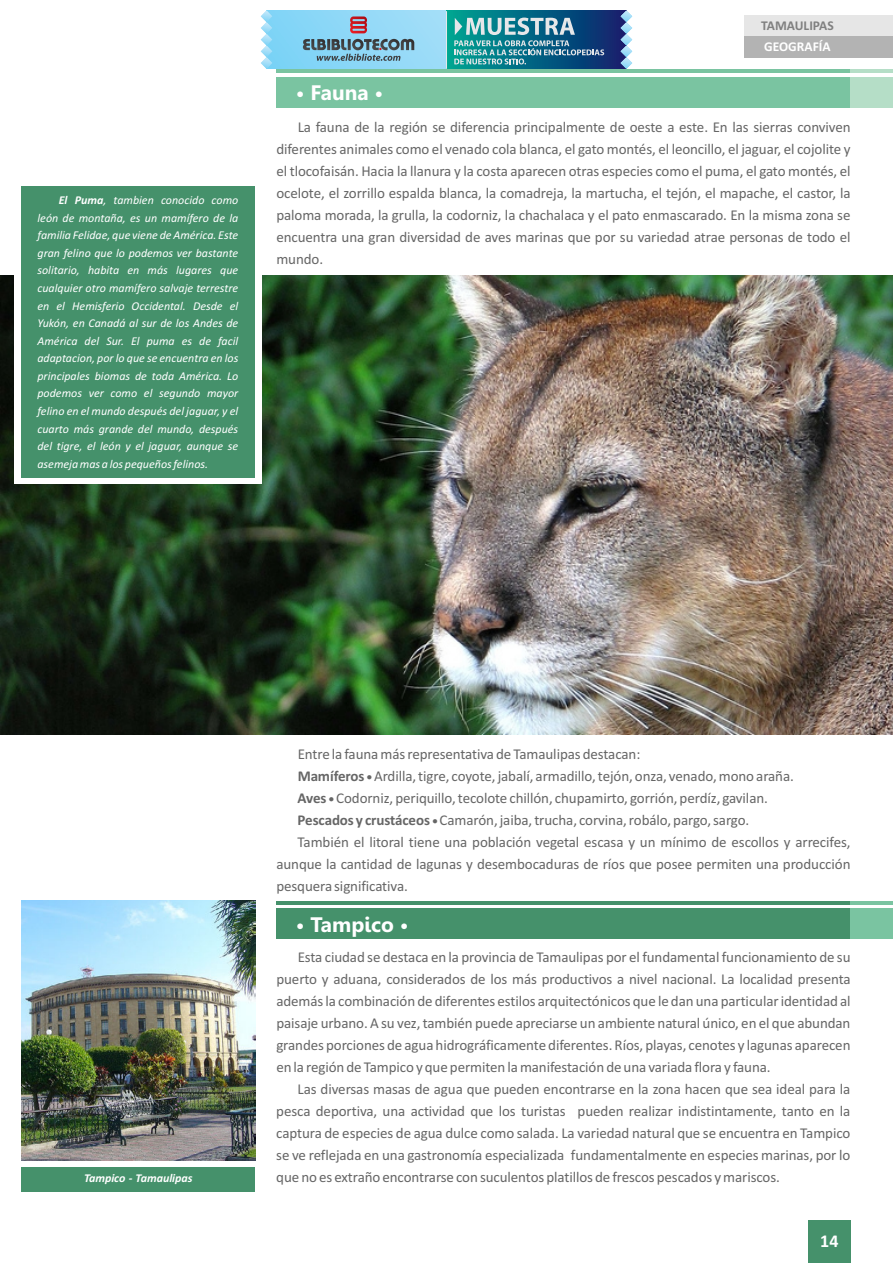
<style>
.page{position:relative;width:893px;height:1263px;background:#fff}
.page>*{position:absolute;margin:0;border:0;box-sizing:border-box;transform-origin:0 0}
.t1{font:700 21px "Gisha";color:#fff}
.t2{font:700 18px "Calibri";color:#fff}
.t3{font:15px/21.9px "Calibri";letter-spacing:-.005em;color:#666;text-align:justify}
.t4{font:700 13.5px "Calibri";color:#808080}
.t5{font:700 13.5px "Calibri";color:#fff}
.t6{font:italic 12px/17.5px "Calibri";color:#fff;text-align:justify}
.t7{font:italic 700 12px "Calibri";color:#fff}
.s1{font-weight:700}
.s2{font-weight:700;font-size:12px}
</style>
<div class="page">
<div style="left:744px;top:15px;width:149px;height:21px;background:#e6e6e6"></div>
<div style="left:744px;top:36px;width:149px;height:22px;background:#b3b3b3"></div>
<div style="left:808px;top:1220px;width:42px;height:43px;background:#45916b"></div>
<div style="left:276px;top:77px;width:574px;height:31px;background:#7ac4a1"></div>
<hr style="left:276px;top:69px;width:574px;height:4px;background:#7ac4a1">
<div style="left:850px;top:77px;width:43px;height:31px;background:#b5dec7"></div>
<hr style="left:850px;top:69px;width:43px;height:4px;background:#b5dec7">
<img style="left:0;top:275px;width:893px;height:459px">
<div style="left:15px;top:181px;width:247px;height:302px;background:#fff"></div>
<div style="left:21px;top:186px;width:234px;height:291px;background:#45916b"></div>
<div style="left:276px;top:909px;width:574px;height:30px;background:#45916b"></div>
<hr style="left:276px;top:901px;width:574px;height:4px;background:#45916b">
<div style="left:850px;top:909px;width:43px;height:30px;background:#7ac4a1"></div>
<hr style="left:850px;top:901px;width:43px;height:4px;background:#7ac4a1">
<img style="left:21px;top:901px;width:234px;height:260px">
<div style="left:21px;top:1167px;width:234px;height:24px;background:#45916b"></div>
<svg style="left:272px;top:10px;width:174px;height:59px;background:#8fd8f7"></svg>
<svg style="left:308px;top:428px;width:64px;height:28px;background:#204a22"></svg>
<svg style="left:372px;top:428px;width:8px;height:28px"></svg>
<svg style="left:384px;top:428px;width:36px;height:28px"></svg>
<svg style="left:423px;top:428px;width:8px;height:28px"></svg>
<svg style="left:434px;top:428px;width:157px;height:28px;background:#a4948a"></svg>
<svg style="left:446px;top:10px;width:175px;height:59px;background:#095c7f"></svg>
<svg style="left:261px;top:10px;width:11px;height:59px"></svg>
<svg style="left:621px;top:10px;width:11px;height:59px"></svg>
<svg style="left:350px;top:16px;width:17px;height:17px"></svg>
<svg style="left:302px;top:39px;width:112px;height:22px;background:#6d98ac"></svg>
<svg style="left:454px;top:18px;width:150px;height:46px;background:#42889e"></svg>
<hr style="left:446px;top:11px;width:1px;height:58px;background:#e6e7e9">
<p class="t6" style="left:37px;top:192px;width:202px;text-indent:21px"><span class="s1">El Puma</span>, tambien conocido como león de montaña, es un mamífero de la familia Felidae, que viene de América. Este gran felino que lo podemos ver bastante solitario, habita en más lugares que cualquier otro mamífero salvaje terrestre en el Hemisferio Occidental. Desde el Yukón, en Canadá al sur de los Andes de América del Sur. El puma es de facil adaptacion, por lo que se encuentra en los principales biomas de toda América. Lo podemos ver como el segundo mayor felino en el mundo después del jaguar, y el cuarto más grande del mundo, después del tigre, el león y el jaguar, aunque se asemeja mas a los pequeños felinos.</p>
<p class="t4" style="left:761px;top:20px;width:74px">TAMAULIPAS</p>
<p class="t5" style="left:764px;top:41px;width:68px">GEOGRAFÍA</p>
<h1 class="t1" style="left:296px;top:84px;width:89px">• Fauna •</h1>
<p class="t3" style="left:276px;top:117px;width:576px;text-indent:21px">La fauna de la región se diferencia principalmente de oeste a este. En las sierras conviven diferentes animales como el venado cola blanca, el gato montés, el leoncillo, el jaguar, el cojolite y el tlocofaisán. Hacia la llanura y la costa aparecen otras especies como el puma, el gato montés, el ocelote, el zorrillo espalda blanca, la comadreja, la martucha, el tejón, el mapache, el castor, la paloma morada, la grulla, la codorniz, la chachalaca y el pato enmascarado. En la misma zona se encuentra una gran diversidad de aves marinas que por su variedad atrae personas de todo el mundo.</p>
<p class="t3" style="left:298px;top:745px;width:344px">Entre la fauna más representativa de Tamaulipas destacan:</p>
<p class="t3" style="left:298px;top:767px;width:498px"><span class="s1">Mamíferos</span> <span class="s2">•</span> Ardilla, tigre, coyote, jabalí, armadillo, tejón, onza, venado, mono araña.</p>
<p class="t3" style="left:298px;top:789px;width:472px"><span class="s1">Aves</span> <span class="s2">•</span> Codorniz, periquillo, tecolote chillón, chupamirto, gorrión, perdíz, gavilan.</p>
<p class="t3" style="left:298px;top:810px;width:453px"><span class="s1">Pescados y crustáceos</span> <span class="s2">•</span> Camarón, jaiba, trucha, corvina, robálo, pargo, sargo.</p>
<p class="t3" style="left:298px;top:832px;width:554px">También el litoral tiene una población vegetal escasa y un mínimo de escollos y arrecifes,</p>
<p class="t3" style="left:276px;top:854px;width:576px">aunque la cantidad de lagunas y desembocaduras de ríos que posee permiten una producción</p>
<p class="t3" style="left:276px;top:876px;width:133px">pesquera significativa.</p>
<h1 class="t1" style="left:296px;top:916px;width:115px">• Tampico •</h1>
<p class="t3" style="left:276px;top:947px;width:576px;text-indent:21px">Esta ciudad se destaca en la provincia de Tamaulipas por el fundamental funcionamiento de su puerto y aduana, considerados de los más productivos a nivel nacional. La localidad presenta además la combinación de diferentes estilos arquitectónicos que le dan una particular identidad al paisaje urbano. A su vez, también puede apreciarse un ambiente natural único, en el que abundan grandes porciones de agua hidrográficamente diferentes. Ríos, playas, cenotes y lagunas aparecen en la región de Tampico y que permiten la manifestación de una variada flora y fauna.</p>
<p class="t3" style="left:276px;top:1079px;width:576px;text-indent:21px">Las diversas masas de agua que pueden encontrarse en la zona hacen que sea ideal para la pesca deportiva, una actividad que los turistas pueden realizar indistintamente, tanto en la captura de especies de agua dulce como salada. La variedad natural que se encuentra en Tampico se ve reflejada en una gastronomía especializada fundamentalmente en especies marinas, por lo</p>
<p class="t7" style="left:84px;top:1173px;width:110px">Tampico - Tamaulipas</p>
<p class="t3" style="left:276px;top:1167px;width:505px">que no es extraño encontrarse con suculentos platillos de frescos pescados y mariscos.</p>
<p class="t2" style="left:820px;top:1234px;width:20px">14</p>
</div>
